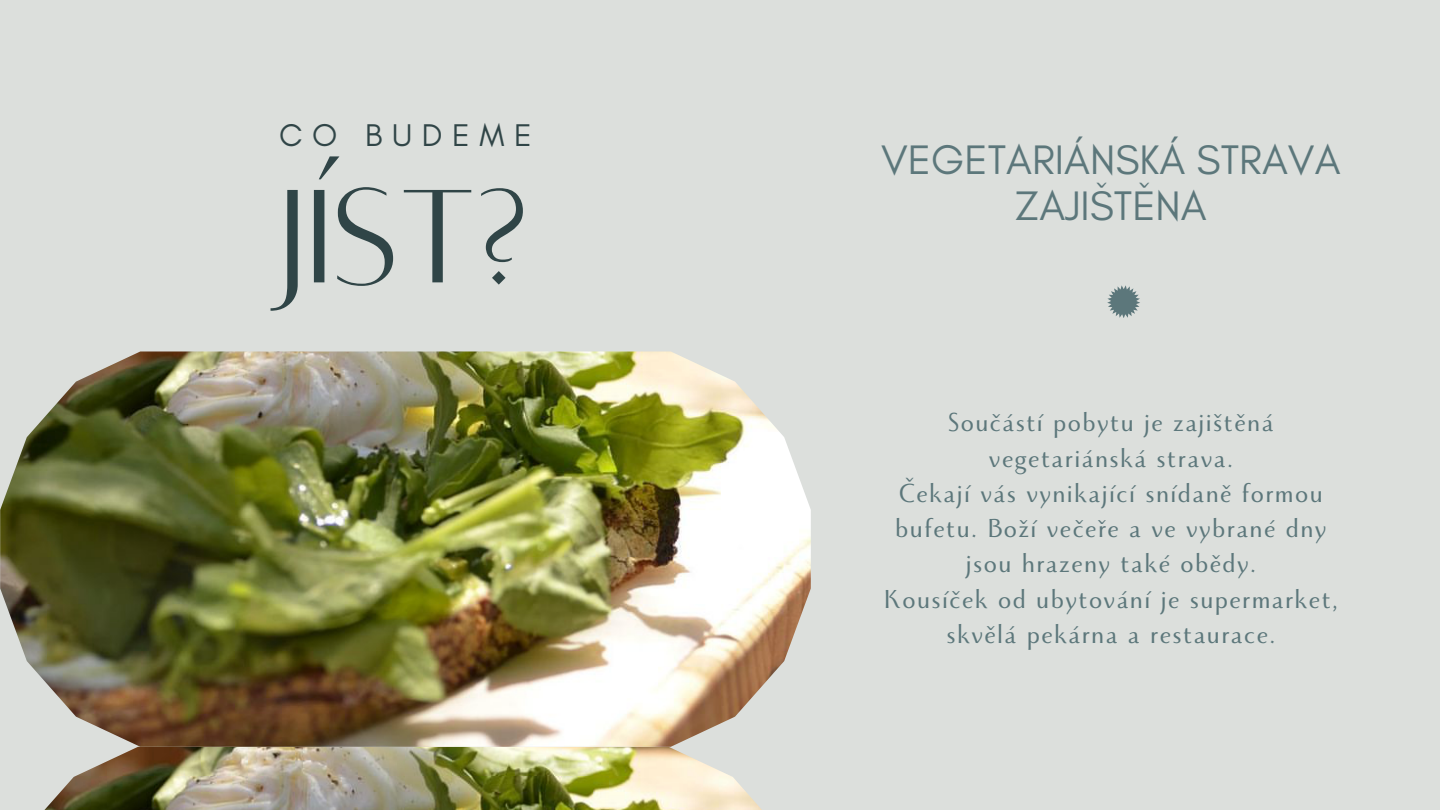
<style>
.page{position:relative;width:1440px;height:810px;background:#dcdfdc}
.page>*{position:absolute;margin:0;border:0;box-sizing:border-box;transform-origin:0 0}
.t1{font:147px "Alta regular";color:#304547}
.t2{font:42px/45.8px "Glacial Indifference";color:#5c777b;text-align:center}
.t3{font:37px "Monterchi";color:#5c777b}
.t4{font:32px "Glacial Indifference";letter-spacing:.3em;color:#304547}
.t5{font:29px/35.2px "Monterchi";letter-spacing:.05em;color:#5c777b;text-align:center}
</style>
<div class="page">
<img style="left:44px;top:747px;width:718px;height:63px">
<svg style="left:1107px;top:285px;width:33px;height:33px"></svg>
<img style="left:0;top:351px;width:811px;height:396px">
<p class="t4" style="left:279px;top:115px;width:254px">CO BUDEME</p>
<h2 class="t1" style="left:280px;top:165px;width:249px">JÍST?</h2>
<p class="t2" style="left:881px;top:137px;width:461px">VEGETARIÁNSKÁ STRAVA<br>ZAJISTENA</p>
<p class="t3" style="left:1095px;top:175px;width:22px">ˇ</p>
<p class="t3" style="left:1137px;top:175px;width:22px">ˇ</p>
<h1 class="t5" style="left:948px;top:409px;width:327px">Součástí pobytu je zajištěná vegetariánská strava.</h1>
<p class="t5" style="left:895px;top:480px;width:433px">Čekají vás vynikající snídaně formou bufetu. Boží večeře a ve vybrané dny jsou hrazeny také obědy.</p>
<p class="t5" style="left:884px;top:586px;width:456px">Kousíček od ubytování je supermarket, skvělá pekárna a restaurace.</p>
</div>
